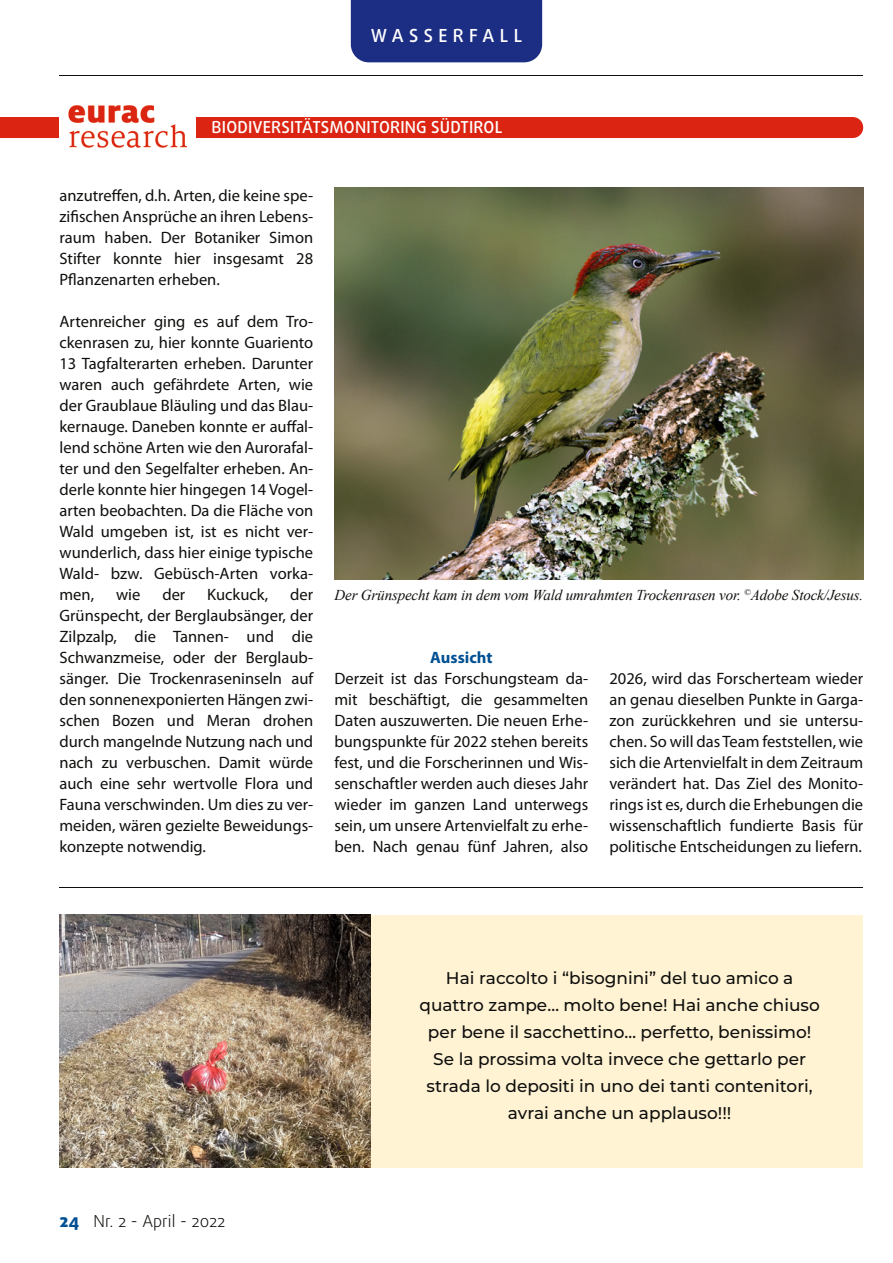
<style>
.page{position:relative;width:893px;height:1263px;background:#fff}
.page>*{position:absolute;margin:0;border:0;box-sizing:border-box;transform-origin:0 0}
.t1{font:500 18px "Daxline Pro";letter-spacing:.3em;color:#fff}
.t2{font:500 16.95px/27.2px "Montserrat";color:#0f0f0d;text-align:center}
.t3{font:16.5px/21px "Myriad Pro";color:#0f0f0d;text-align:justify}
.t4{font:500 16.5px "Daxline Pro";letter-spacing:.01em;color:#fff}
.t5{font:300 16.5px "Daxline Pro";color:#0f0f0d}
.t6{font:700 16.5px "Myriad Pro";color:#005093}
.t7{font:italic 15px "Times New Roman";letter-spacing:-.01em;color:#0f0f0d}
.s1{font-weight:800;font-size:18px;color:#005093}
</style>
<div class="page">
<hr style="left:60px;top:75px;width:803px;height:1px;background:#0f0f0d">
<div style="left:351px;top:0;width:191px;height:62px;background:#1c2d84"></div>
<div style="left:0;top:117px;width:863px;height:21px;background:#db2512"></div>
<img style="left:60px;top:105px;width:135px;height:43px">
<img style="left:334px;top:188px;width:529px;height:391px">
<hr style="left:60px;top:887px;width:803px;height:1px;background:#0f0f0d">
<div style="left:60px;top:915px;width:803px;height:252px;background:#fff3d4"></div>
<img style="left:60px;top:915px;width:310px;height:252px">
<p class="t1" style="left:371px;top:24px;width:153px">WASSERFALL</p>
<p class="t4" style="left:212px;top:117px;width:292px">BIODIVERSITÄTSMONITORING SÜDTIROL</p>
<p class="t3" style="left:60px;top:185px;width:255px">anzutreffen, d.h. Arten, die keine spe&shy;zifischen Ansprüche an ihren Lebens&shy;raum haben. Der Botaniker Simon Stifter konnte hier insgesamt 28<br>Pflanzenarten erheben.</p>
<p class="t3" style="left:60px;top:311px;width:255px">Artenreicher ging es auf dem Tro&shy;ckenrasen zu, hier konnte Guariento 13 Tagfalterarten erheben. Darunter waren auch gefährdete Arten, wie der Graublaue Bläuling und das Blau&shy;kernauge. Daneben konnte er auffal&shy;lend schöne Arten wie den Aurorafal&shy;ter und den Segelfalter erheben. An&shy;derle konnte hier hingegen 14 Vogel&shy;arten beobachten. Da die Fläche von Wald umgeben ist, ist es nicht ver&shy;wunderlich, dass hier einige typische Wald- bzw. Gebüsch-Arten vorka&shy;men,</p>
<p class="t3" style="left:60px;top:584px;width:255px;text-indent:231px">der Grünspecht, der Berglaubsänger, der Zilpzalp, die Tannen- und die Schwanzmeise, oder der Berglaub&shy;sänger. Die Trockenraseninseln auf den sonnenexponierten Hängen zwi&shy;schen Bozen und Meran drohen durch mangelnde Nutzung nach und nach zu verbuschen. Damit würde auch eine sehr wertvolle Flora und Fauna verschwinden. Um dies zu ver&shy;meiden, wären gezielte Beweidungs&shy;konzepte notwendig.</p>
<p class="t3" style="left:116px;top:584px;width:26px">wie</p>
<p class="t3" style="left:162px;top:584px;width:24px">der</p>
<p class="t3" style="left:207px;top:584px;width:62px">Kuckuck,</p>
<p class="t7" style="left:334px;top:585px;width:530px">Der Grünspecht kam in dem vom Wald umrahmten Trockenrasen vor. <sup>©</sup>Adobe Stock/Jesus.</p>
<p class="t6" style="left:430px;top:648px;width:64px">Aussicht</p>
<p class="t3" style="left:334px;top:668px;width:255px">Derzeit ist das Forschungsteam da&shy;mit beschäftigt, die gesammelten Daten auszuwerten. Die neuen Erhe&shy;bungspunkte für 2022 stehen bereits fest, und die Forscherinnen und Wis&shy;senschaftler werden auch dieses Jahr wieder im ganzen Land unterwegs sein, um unsere Artenvielfalt zu erhe&shy;ben. Nach genau fünf Jahren, also</p>
<p class="t3" style="left:609px;top:668px;width:255px">2026, wird das Forscherteam wieder an genau dieselben Punkte in Garga&shy;zon zurückkehren und sie untersu&shy;chen. So will das Team feststellen, wie sich die Artenvielfalt in dem Zeitraum verändert hat. Das Ziel des Monito&shy;rings ist es, durch die Erhebungen die wissenschaftlich fundierte Basis für politische Entscheidungen zu liefern.</p>
<p class="t5" style="left:60px;top:1210px;width:167px"><span class="s1">24</span> Nr. 2 - April - 2022</p>
<p class="t2" style="left:419px;top:963px;width:402px">Hai raccolto i “bisognini” del tuo amico a quattro zampe… molto bene! Hai anche chiuso per bene il sacchettino… perfetto, benissimo!<br>Se la prossima volta invece che gettarlo per strada lo depositi in uno dei tanti contenitori, avrai anche un applauso!!!</p>
</div>
